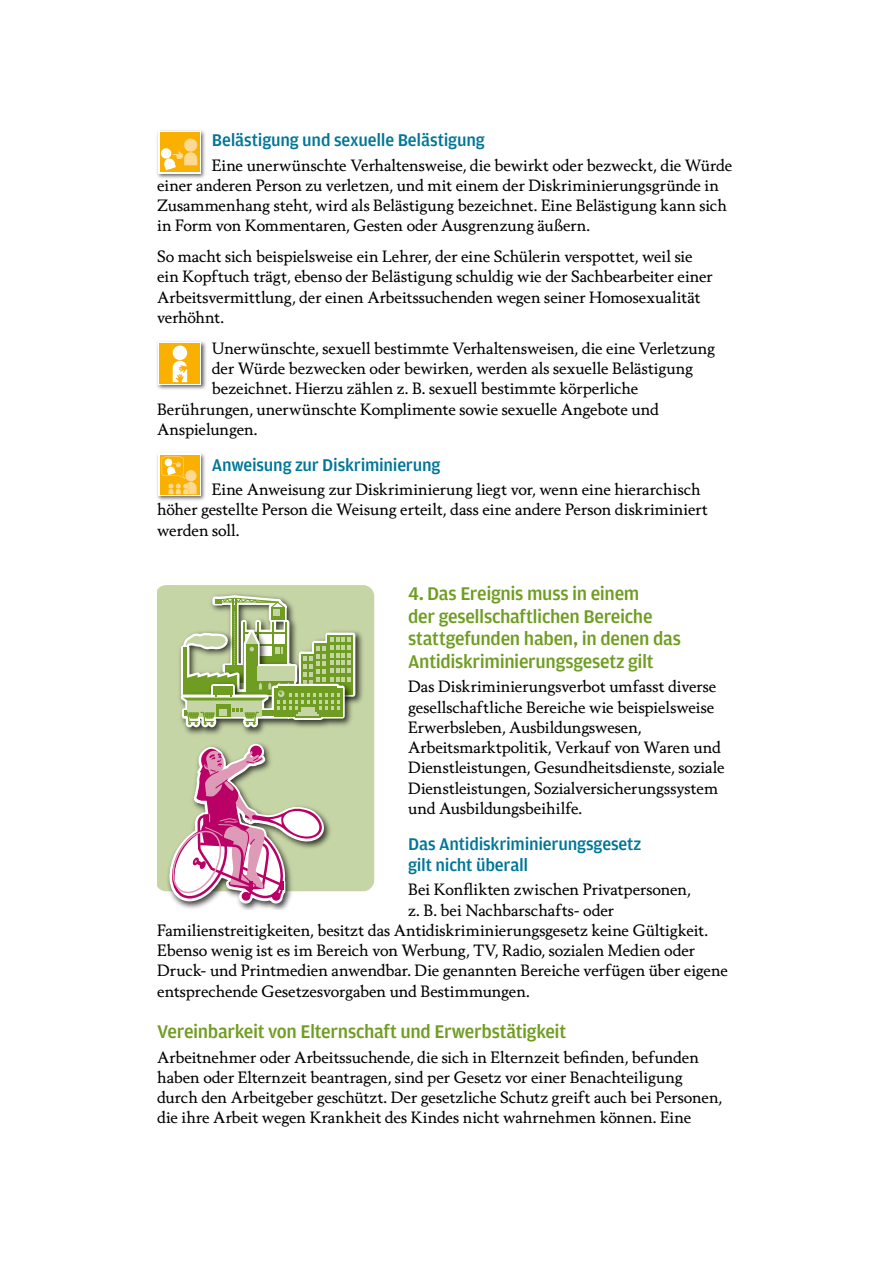
<style>
.page{position:relative;width:893px;height:1263px;background:#fff}
.page>*{position:absolute;margin:0;border:0;box-sizing:border-box;transform-origin:0 0}
.t1{font:500 19.5px/22.5px "Amplitude";letter-spacing:-.015em;color:#6f9d21}
.t2{font:500 18px/21px "Amplitude";letter-spacing:-.015em;color:#007698}
.t3{font:15.75px/20.2px "Berling Nova Text Pro";color:#000}
</style>
<div class="page">
<img style="left:157px;top:130px;width:48px;height:49px">
<svg style="left:158px;top:131px;width:43px;height:42px"></svg>
<div style="left:160px;top:133px;width:40px;height:39px;background:#f9b000"></div>
<div style="left:184px;top:139px;width:13px;height:13px;background:#fed992;border-radius:50%"></div>
<svg style="left:161px;top:148px;width:36px;height:22px"></svg>
<img style="left:157px;top:341px;width:49px;height:49px">
<div style="left:158px;top:342px;width:43px;height:43px;background:#f9b000"></div>
<div style="left:173px;top:346px;width:14px;height:14px;background:#fff;border-radius:50%"></div>
<svg style="left:173px;top:361px;width:15px;height:22px"></svg>
<img style="left:157px;top:453px;width:48px;height:48px">
<div style="left:158px;top:454px;width:43px;height:42px;background:#fff"></div>
<div style="left:160px;top:455px;width:40px;height:40px;background:#f9b000"></div>
<svg style="left:161px;top:456px;width:36px;height:38px"></svg>
<div style="left:157px;top:585px;width:217px;height:306px;background:#c6d5a6"></div>
<img style="left:358px;top:624px;width:8px;height:84px">
<img style="left:164px;top:738px;width:4px;height:154px">
<svg style="left:168px;top:585px;width:190px;height:324px;background:#c0be9f"></svg>
<h4 class="t2" style="left:212px;top:129px;width:274px">Belästigung und sexuelle Belästigung</h4>
<p class="t3" style="left:157px;top:154px;width:577px;text-indent:55px">Eine unerwünschte Verhaltensweise, die bewirkt oder bezweckt, die Würde einer anderen Person zu verletzen, und mit einem der Diskriminierungsgründe in Zusammenhang steht, wird als Belästigung bezeichnet. Eine Belästigung kann sich in Form von Kommentaren, Gesten oder Ausgrenzung äußern.</p>
<p class="t3" style="left:157px;top:246px;width:557px">So macht sich beispielsweise ein Lehrer, der eine Schülerin verspottet, weil sie ein Kopftuch trägt, ebenso der Belästigung schuldig wie der Sachbearbeiter einer Arbeitsvermittlung, der einen Arbeitssuchenden wegen seiner Homosexualität verhöhnt.</p>
<p class="t3" style="left:212px;top:338px;width:505px">Unerwünschte, sexuell bestimmte Verhaltensweisen, die eine Verletzung</p>
<p class="t3" style="left:212px;top:358px;width:483px">der Würde bezwecken oder bewirken, werden als sexuelle Belästigung</p>
<p class="t3" style="left:212px;top:378px;width:428px">bezeichnet. Hierzu zählen z. B. sexuell bestimmte körperliche</p>
<p class="t3" style="left:157px;top:398px;width:503px">Berührungen, unerwünschte Komplimente sowie sexuelle Angebote und</p>
<p class="t3" style="left:157px;top:419px;width:102px">Anspielungen.</p>
<h4 class="t2" style="left:212px;top:454px;width:230px">Anweisung zur Diskriminierung</h4>
<p class="t3" style="left:157px;top:479px;width:552px;text-indent:55px">Eine Anweisung zur Diskriminierung liegt vor, wenn eine hierarchisch höher gestellte Person die Weisung erteilt, dass eine andere Person diskriminiert werden soll.</p>
<h3 class="t1" style="left:408px;top:582px;width:274px">4. Das Ereignis muss in einem<br>der gesellschaftlichen Bereiche stattgefunden haben, in denen das Antidiskriminierungsgesetz gilt</h3>
<p class="t3" style="left:408px;top:676px;width:318px">Das Diskriminierungsverbot umfasst diverse gesellschaftliche Bereiche wie beispielsweise Erwerbsleben, Ausbildungswesen, Arbeitsmarktpolitik, Verkauf von Waren und Dienstleistungen, Gesundheitsdienste, soziale Dienstleistungen, Sozialversicherungssystem und Ausbildungsbeihilfe.</p>
<h4 class="t2" style="left:408px;top:833px;width:235px">Das Antidiskriminierungsgesetz gilt nicht überall</h4>
<p class="t3" style="left:408px;top:879px;width:284px">Bei Konflikten zwischen Privatpersonen,</p>
<p class="t3" style="left:408px;top:899px;width:207px">z. B. bei Nachbarschafts- oder</p>
<p class="t3" style="left:157px;top:919px;width:552px">Familienstreitigkeiten, besitzt das Antidiskriminierungsgesetz keine Gültigkeit.</p>
<p class="t3" style="left:157px;top:940px;width:539px">Ebenso wenig ist es im Bereich von Werbung, TV, Radio, sozialen Medien oder</p>
<p class="t3" style="left:157px;top:960px;width:572px">Druck- und Printmedien anwendbar. Die genannten Bereiche verfügen über eigene</p>
<p class="t3" style="left:157px;top:980px;width:374px">entsprechende Gesetzesvorgaben und Bestimmungen.</p>
<h3 class="t1" style="left:157px;top:1020px;width:410px">Vereinbarkeit von Elternschaft und Erwerbstätigkeit</h3>
<p class="t3" style="left:157px;top:1046px;width:566px">Arbeitnehmer oder Arbeitssuchende, die sich in Elternzeit befinden, befunden haben oder Elternzeit beantragen, sind per Gesetz vor einer Benachteiligung durch den Arbeitgeber geschützt. Der gesetzliche Schutz greift auch bei Personen, die ihre Arbeit wegen Krankheit des Kindes nicht wahrnehmen können. Eine</p>
</div>
